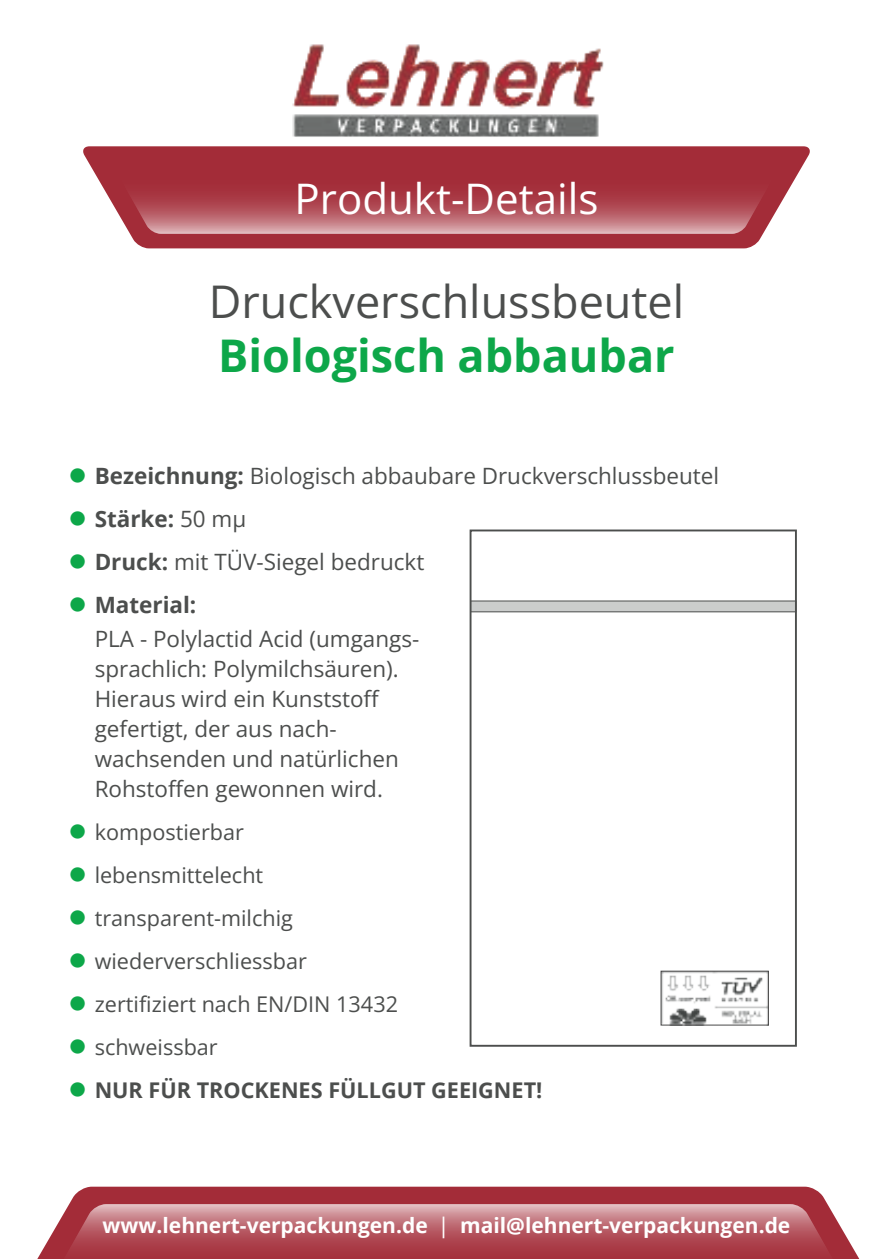
<style>
.page{position:relative;width:893px;height:1259px;background:#fff}
.page>*{position:absolute;margin:0;border:0;box-sizing:border-box;transform-origin:0 0}
.t1{font:45px "Open Sans";color:#4c4e4d}
.t2{font:700 45px "Open Sans";color:#0da749}
.t3{font:42px "Open Sans";color:#fff}
.t4{font:22.5px/30px "Open Sans";color:#4c4e4d}
.t5{font:700 22.5px "Open Sans";color:#4c4e4d}
.t6{font:21.6px "Open Sans";color:#4c4e4d}
.t7{font:700 21.6px "Open Sans";color:#4c4e4d}
.t8{font:700 21px "Open Sans";color:#fff}
.s1{font-family:"Hira Kaku Pro W3";color:#0da749}
.s2{font-weight:700}
.s3{font-family:"Hira Kaku Pro W3";font-weight:400;color:#0da749}
.s4{font-weight:400}
.s5{font-family:"Hira Kaku Pro W3";font-size:22.5px;color:#0da749}
.s6{font-family:"Hira Kaku Pro W3";font-weight:400;font-size:22.5px;color:#0da749}
.s7{font-family:"Helvetica Neue";font-weight:400}
</style>
<div class="page">
<svg style="left:37px;top:1186px;width:823px;height:73px;fill:#a32c38"></svg>
<svg style="left:50px;top:1204px;width:797px;height:55px;background:#ba616a"></svg>
<div style="left:471px;top:601px;width:325px;height:11px;background:#cbcdcc"></div>
<div style="left:470px;top:600px;width:326px;height:12px;border:1px solid #4c4e4d"></div>
<div style="left:470px;top:529px;width:327px;height:517px;border:2px solid #4c4e4d"></div>
<img style="left:663px;top:972px;width:104px;height:51px">
<svg style="left:83px;top:146px;width:727px;height:102px;fill:#a32c38"></svg>
<svg style="left:114px;top:164px;width:665px;height:70px;background:#b14d57"></svg>
<img style="left:292px;top:44px;width:312px;height:93px">
<h2 class="t3" style="left:295px;top:182px;width:305px">Produkt-Details</h2>
<h1 class="t1" style="left:209px;top:284px;width:477px">Druckverschlussbeutel</h1>
<h1 class="t2" style="left:218px;top:338px;width:458px">Biologisch abbaubar</h1>
<p class="t4" style="left:66px;top:463px;width:654px"><span class="s1">●</span> <span class="s2">Bezeichnung:</span> Biologisch abbaubare Druckverschlussbeutel</p>
<p class="t5" style="left:66px;top:510px;width:181px"><span class="s3">●</span> Stärke: <span class="s4">50 mµ</span></p>
<p class="t4" style="left:66px;top:549px;width:359px"><span class="s1">●</span> <span class="s2">Druck:</span> mit TÜV-Siegel bedruckt</p>
<p class="t4" style="left:95px;top:591px;width:326px;line-height:33.6px;text-indent:-28px"><span class="s1">●</span> <span class="s2">Material:<br></span>PLA - Polylactid Acid (umgangs-</p>
<p class="t4" style="left:95px;top:656px;width:306px">sprachlich: Polymilchsäuren).<br>Hieraus wird ein Kunststoff gefertigt, der aus nach&shy;wachsenden und natürlichen<br>Rohstoffen gewonnen wird.</p>
<p class="t6" style="left:66px;top:823px;width:179px"><span class="s5">●</span> kompostierbar</p>
<p class="t6" style="left:66px;top:866px;width:198px"><span class="s5">●</span> lebensmittelecht</p>
<p class="t6" style="left:66px;top:909px;width:228px"><span class="s5">●</span> transparent-milchig</p>
<p class="t6" style="left:66px;top:952px;width:242px"><span class="s5">●</span> wiederverschliessbar</p>
<p class="t6" style="left:66px;top:996px;width:333px"><span class="s5">●</span> zertifiziert nach EN/DIN 13432</p>
<p class="t6" style="left:66px;top:1039px;width:153px"><span class="s5">●</span> schweissbar</p>
<p class="t7" style="left:66px;top:1082px;width:478px"><span class="s6">●</span> NUR FÜR TROCKENES FÜLLGUT GEEIGNET!</p>
<p class="t8" style="left:103px;top:1216px;width:689px">www.lehnert-verpackungen.de <span class="s7">│</span> mail@lehnert-verpackungen.de</p>
</div>
